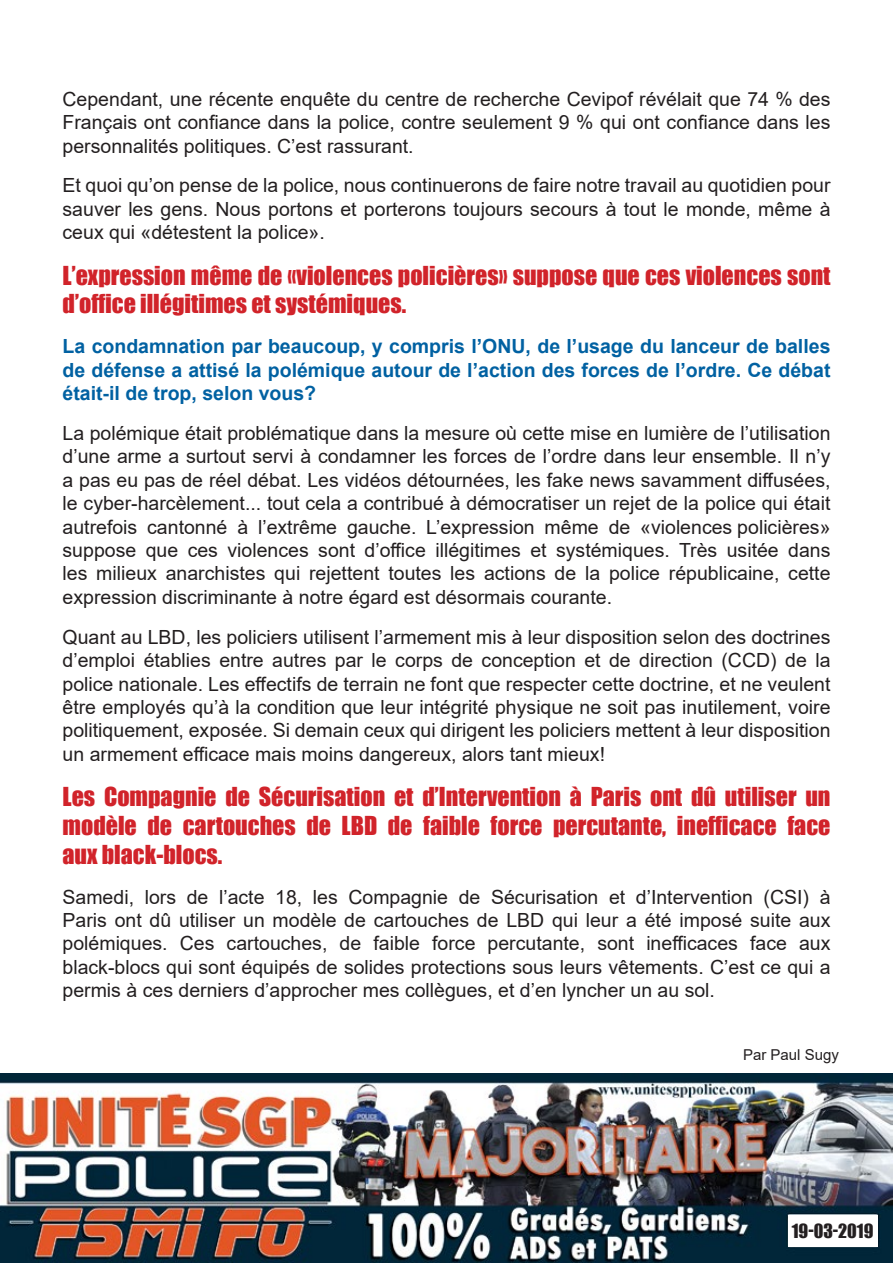
<style>
.page{position:relative;width:893px;height:1263px;background:#fff}
.page>*{position:absolute;margin:0;border:0;box-sizing:border-box;transform-origin:0 0}
.t1{font:24px/28.8px "Impact";color:#d1232a}
.t2{font:19.5px/23.4px "Arial";color:#231f20}
.t3{font:700 19.5px/23.4px "Arial";color:#0161a2;text-align:justify}
.t4{font:18px "Impact";color:#231f20}
.t5{font:15px "Arial";color:#231f20}
</style>
<div class="page">
<img style="left:0;top:1074px;width:893px;height:188px">
<div style="left:788px;top:1215px;width:89px;height:32px;background:#fff"></div>
<p class="t2" style="left:63px;top:87px;width:769px;text-align:justify">Cependant, une récente enquête du centre de recherche Cevipof révélait que 74 % des Français ont confiance dans la police, contre seulement 9 % qui ont confiance dans les personnalités politiques. C’est rassurant.</p>
<p class="t2" style="left:63px;top:174px;width:769px;text-align:justify">Et quoi qu’on pense de la police, nous continuerons de faire notre travail au quotidien pour sauver les gens. Nous portons et porterons toujours secours à tout le monde, même à ceux qui «détestent la police».</p>
<p class="t1" style="left:63px;top:260px;width:769px">L’expression même de «violences policières» suppose que ces violences sont d’office illégitimes et systémiques.</p>
<p class="t3" style="left:63px;top:335px;width:769px">La condamnation par beaucoup, y compris l’ONU, de l’usage du lanceur de balles de défense a attisé la polémique autour de l’action des forces de l’ordre. Ce débat était-il de trop, selon vous?</p>
<p class="t2" style="left:63px;top:421px;width:769px;text-align:justify">La polémique était problématique dans la mesure où cette mise en lumière de l’utilisation d’une arme a surtout servi à condamner les forces de l’ordre dans leur ensemble. Il n’y a pas eu pas de réel débat. Les vidéos détournées, les fake news savamment diffusées, le cyber-harcèlement... tout cela a contribué à démocratiser un rejet de la police qui était autrefois cantonné à l’extrême gauche. L’expression même de «violences policières»</p>
<p class="t2" style="left:63px;top:538px;width:769px">suppose que ces violences sont d’office illégitimes et systémiques. Très usitée dans</p>
<p class="t2" style="left:63px;top:562px;width:769px">les milieux anarchistes qui rejettent toutes les actions de la police républicaine, cette</p>
<p class="t2" style="left:63px;top:585px;width:551px">expression discriminante à notre égard est désormais courante.</p>
<p class="t2" style="left:63px;top:625px;width:769px">Quant au LBD, les policiers utilisent l’armement mis à leur disposition selon des doctrines d’emploi établies entre autres par le corps de conception et de direction (CCD) de la</p>
<p class="t2" style="left:63px;top:672px;width:769px">police nationale. Les effectifs de terrain ne font que respecter cette doctrine, et ne veulent être employés qu’à la condition que leur intégrité physique ne soit pas inutilement, voire</p>
<p class="t2" style="left:63px;top:719px;width:769px">politiquement, exposée. Si demain ceux qui dirigent les policiers mettent à leur disposition un armement efficace mais moins dangereux, alors tant mieux!</p>
<p class="t1" style="left:63px;top:782px;width:769px">Les Compagnie de Sécurisation et d’Intervention à Paris ont dû utiliser un</p>
<p class="t1" style="left:63px;top:810px;width:769px">modèle de cartouches de LBD de faible force percutante, inefficace face</p>
<p class="t1" style="left:63px;top:839px;width:161px">aux black-blocs.</p>
<p class="t2" style="left:63px;top:885px;width:769px">Samedi, lors de l’acte 18, les Compagnie de Sécurisation et d’Intervention (CSI) à</p>
<p class="t2" style="left:63px;top:908px;width:769px">Paris ont dû utiliser un modèle de cartouches de LBD qui leur a été imposé suite aux</p>
<p class="t2" style="left:63px;top:932px;width:769px">polémiques. Ces cartouches, de faible force percutante, sont inefficaces face aux</p>
<p class="t2" style="left:63px;top:955px;width:769px">black-blocs qui sont équipés de solides protections sous leurs vêtements. C’est ce qui a permis à ces derniers d’approcher mes collègues, et d’en lyncher un au sol.</p>
<p class="t5" style="left:743px;top:1044px;width:97px">Par Paul Sugy</p>
<p class="t4" style="left:792px;top:1217px;width:83px">19-03-2019</p>
</div>
